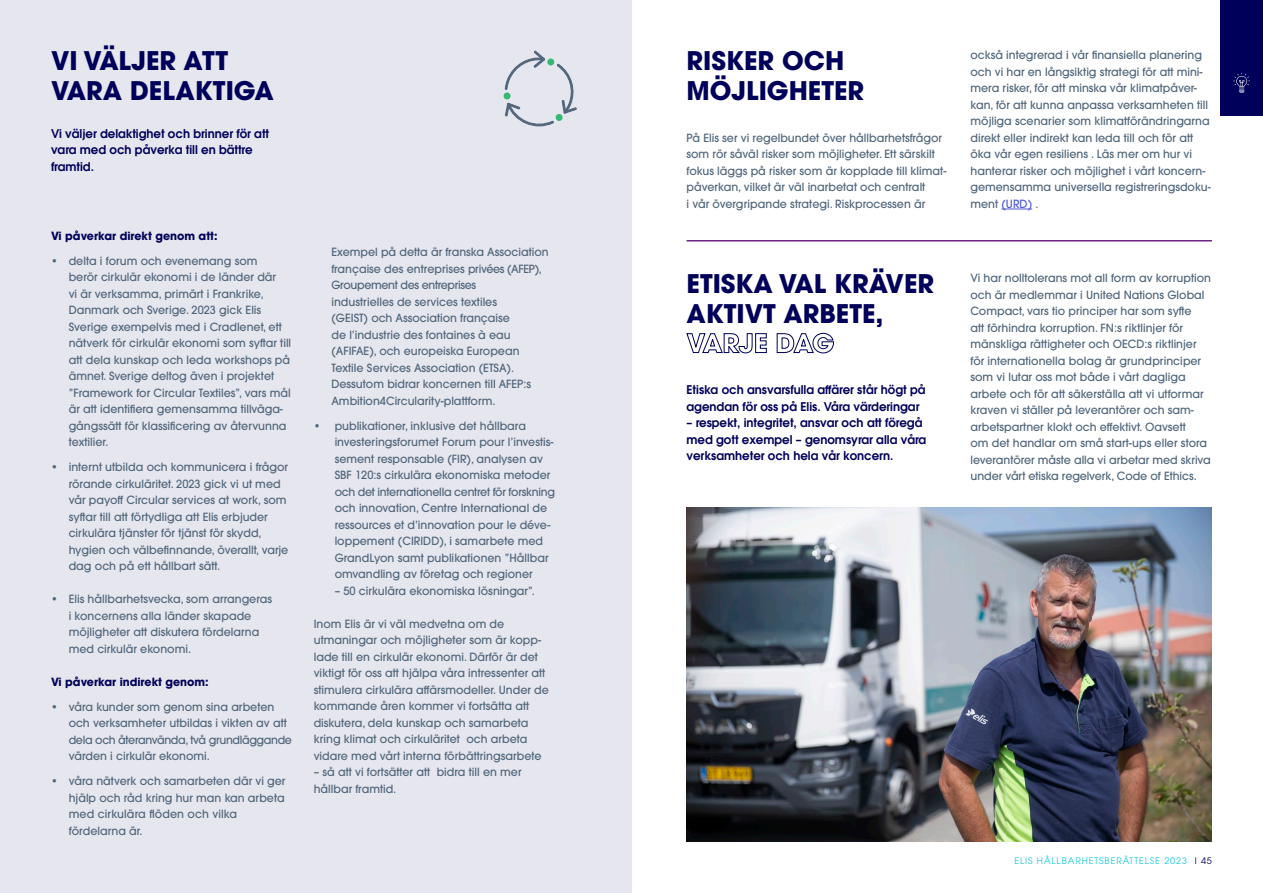
<style>
.page{position:relative;width:1263px;height:893px;background:#fff}
.page>*{position:absolute;margin:0;border:0;box-sizing:border-box;transform-origin:0 0}
.ELIS_HR23___Huvudrubrik_hel{font:700 25.5px/30px "ITC Avant Garde Pro";color:#00005a}
.ELIS_HR23___ingress{font:600 12px/16.5px "ITC Avant Garde Pro";color:#00005a}
.ELIS_HR23___Brödtext{font:500 11.25px/16.5px "ITC Avant Garde Pro";color:#4f657a}
.ELIS_HR23___UNDERRUBRIK{font:700 11.25px "ITC Avant Garde Pro";color:#00005a}
.t1{font:9px "ITC Avant Garde Pro";letter-spacing:.1em;color:#16cbe2}
.s1{color:#4f5cd6}
.s2{color:#00005a}
</style>
<div class="page">
<div style="left:0;top:0;width:631px;height:893px;background:#e6e6ee"></div>
<hr style="left:1001px;top:209px;width:31px;height:1px;background:#4f5cd6">
<hr style="left:686px;top:240px;width:526px;height:1px;background:#702283">
<img style="left:686px;top:507px;width:526px;height:335px">
<svg style="left:505px;top:51px;width:72px;height:75px"></svg>
<div style="left:547px;top:59px;width:7px;height:6px;background:#33b973;border-radius:50%"></div>
<div style="left:556px;top:114px;width:7px;height:7px;background:#33b973;border-radius:50%"></div>
<div style="left:504px;top:93px;width:7px;height:6px;background:#33b973;border-radius:50%"></div>
<div style="left:1220px;top:0;width:43px;height:116px;background:#00005a"></div>
<svg style="left:1233px;top:73px;width:17px;height:20px"></svg>
<p class="ELIS_HR23___Huvudrubrik_hel" style="left:51px;top:45px;width:224px">VI VÄLJER ATT<br>VARA DELAKTIGA</p>
<p class="ELIS_HR23___ingress" style="left:51px;top:125px;width:220px">Vi väljer delaktighet och brinner för att vara med och påverka till en bättre framtid.</p>
<p class="ELIS_HR23___UNDERRUBRIK" style="left:51px;top:228px;width:168px">Vi påverkar direkt genom att:</p>
<p class="ELIS_HR23___Brödtext" style="left:69px;top:252px;width:224px;text-indent:-18px">• delta i forum och evenemang som<br>berör cirkulär ekonomi i de länder där<br>vi är verksamma, primärt i Frankrike, Danmark och Sverige. 2023 gick Elis Sverige exempelvis med i Cradlenet, ett nätverk för cirkulär ekonomi som syftar till att dela kunskap och leda workshops på ämnet. Sverige deltog även i projektet ”Framework for Circular Textiles”, vars mål är att identifiera gemensamma tillväga&shy;gångssätt för klassificering av återvunna textilier.</p>
<p class="ELIS_HR23___Brödtext" style="left:69px;top:459px;width:221px;text-indent:-18px">• internt utbilda och kommunicera i frågor rörande cirkuläritet. 2023 gick vi ut med vår payoff Circular services at work, som syftar till att förtydliga att Elis erbjuder cirkulära tjänster för tjänst för skydd, hygien och välbefinnande, överallt, varje dag och på ett hållbart sätt.</p>
<p class="ELIS_HR23___Brödtext" style="left:69px;top:591px;width:205px;text-indent:-18px">• Elis hållbarhetsvecka, som arrangeras i koncernens alla länder skapade möjligheter att diskutera fördelarna med cirkulär ekonomi.</p>
<p class="ELIS_HR23___UNDERRUBRIK" style="left:51px;top:674px;width:159px">Vi påverkar indirekt genom:</p>
<p class="ELIS_HR23___Brödtext" style="left:69px;top:698px;width:225px;text-indent:-18px">• våra kunder som genom sina arbeten och verksamheter utbildas i vikten av att dela och återanvända, två grundläggande värden i cirkulär ekonomi.</p>
<p class="ELIS_HR23___Brödtext" style="left:69px;top:773px;width:218px;text-indent:-18px">• våra nätverk och samarbeten där vi ger hjälp och råd kring hur man kan arbeta med cirkulära flöden och vilka fördelarna är.</p>
<p class="ELIS_HR23___Brödtext" style="left:331px;top:244px;width:219px">Exempel på detta är franska Association française des entreprises privées (AFEP), Groupement des entreprises<br>industrielles de services textiles<br>(GEIST) och Association française<br>de l’industrie des fontaines à eau (AFIFAE), och europeiska European Textile Services Association (ETSA).<br>Dessutom bidrar koncernen till AFEP:s Ambition4Circularity-plattform.</p>
<p class="ELIS_HR23___Brödtext" style="left:335px;top:417px;width:222px;text-indent:-21px">• publikationer, inklusive det hållbara investeringsforumet Forum pour l’investis&shy;sement responsable (FIR), analysen av SBF 120:s cirkulära ekonomiska metoder och det internationella centret för forskning och innovation, Centre International de ressources et d’innovation pour le déve&shy;loppement (CIRIDD), i samarbete med GrandLyon samt publikationen ”Hållbar omvandling av företag och regioner</p>
<p class="ELIS_HR23___Brödtext" style="left:335px;top:582px;width:202px">– 50 cirkulära ekonomiska lösningar”.</p>
<p class="ELIS_HR23___Brödtext" style="left:314px;top:615px;width:237px">Inom Elis är vi väl medvetna om de utmaningar och möjligheter som är kopp&shy;lade till en cirkulär ekonomi. Därför är det viktigt för oss att hjälpa våra intressenter att stimulera cirkulära affärsmodeller. Under de kommande åren kommer vi fortsätta att diskutera, dela kunskap och samarbeta kring klimat och cirkuläritet och arbeta vidare med vårt interna förbättringsarbete</p>
<p class="ELIS_HR23___Brödtext" style="left:314px;top:764px;width:209px">– så att vi fortsätter att bidra till en mer hållbar framtid.</p>
<p class="ELIS_HR23___Huvudrubrik_hel" style="left:686px;top:45px;width:179px">RISKER OCH<br>MÖJLIGHETER</p>
<p class="ELIS_HR23___Brödtext" style="left:686px;top:129px;width:261px">På Elis ser vi regelbundet över hållbarhetsfrågor som rör såväl risker som möjligheter. Ett särskilt fokus läggs på risker som är kopplade till klimat&shy;påverkan, vilket är väl inarbetat och centralt<br>i vår övergripande strategi. Riskprocessen är</p>
<p class="ELIS_HR23___Huvudrubrik_hel" style="left:686px;top:268px;width:249px">ETISKA VAL KRÄVER<br>AKTIVT ARBETE,<br>VARJE DAG</p>
<p class="ELIS_HR23___ingress" style="left:686px;top:382px;width:240px">Etiska och ansvarsfulla affärer står högt på agendan för oss på Elis. Våra värderingar</p>
<p class="ELIS_HR23___ingress" style="left:686px;top:415px;width:241px">– respekt, integritet, ansvar och att föregå med gott exempel – genomsyrar alla våra verksamheter och hela vår koncern.</p>
<p class="ELIS_HR23___Brödtext" style="left:970px;top:47px;width:242px">också integrerad i vår finansiella planering och vi har en långsiktig strategi för att mini&shy;mera risker, för att minska vår klimatpåver&shy;kan, för att kunna anpassa verksamheten till möjliga scenarier som klimatförändringarna direkt eller indirekt kan leda till och för att öka vår egen resiliens . Läs mer om hur vi hanterar risker och möjlighet i vårt koncern&shy;gemensamma universella registreringsdoku&shy;ment <span class="s1">(URD)</span> .</p>
<p class="ELIS_HR23___Brödtext" style="left:970px;top:270px;width:242px">Vi har nolltolerans mot all form av korruption och är medlemmar i United Nations Global Compact, vars tio principer har som syfte<br>att förhindra korruption. FN:s riktlinjer för mänskliga rättigheter och OECD:s riktlinjer för internationella bolag är grundprinciper som vi lutar oss mot både i vårt dagliga arbete och för att säkerställa att vi utformar kraven vi ställer på leverantörer och sam&shy;arbetspartner klokt och effektivt. Oavsett<br>om det handlar om små start-ups eller stora leverantörer måste alla vi arbetar med skriva under vårt etiska regelverk, Code of Ethics.</p>
<p class="t1" style="left:1014px;top:855px;width:199px">ELIS HÅLLBARHETSBERÄTTELSE 2023 <span class="s2">I 45</span></p>
</div>
